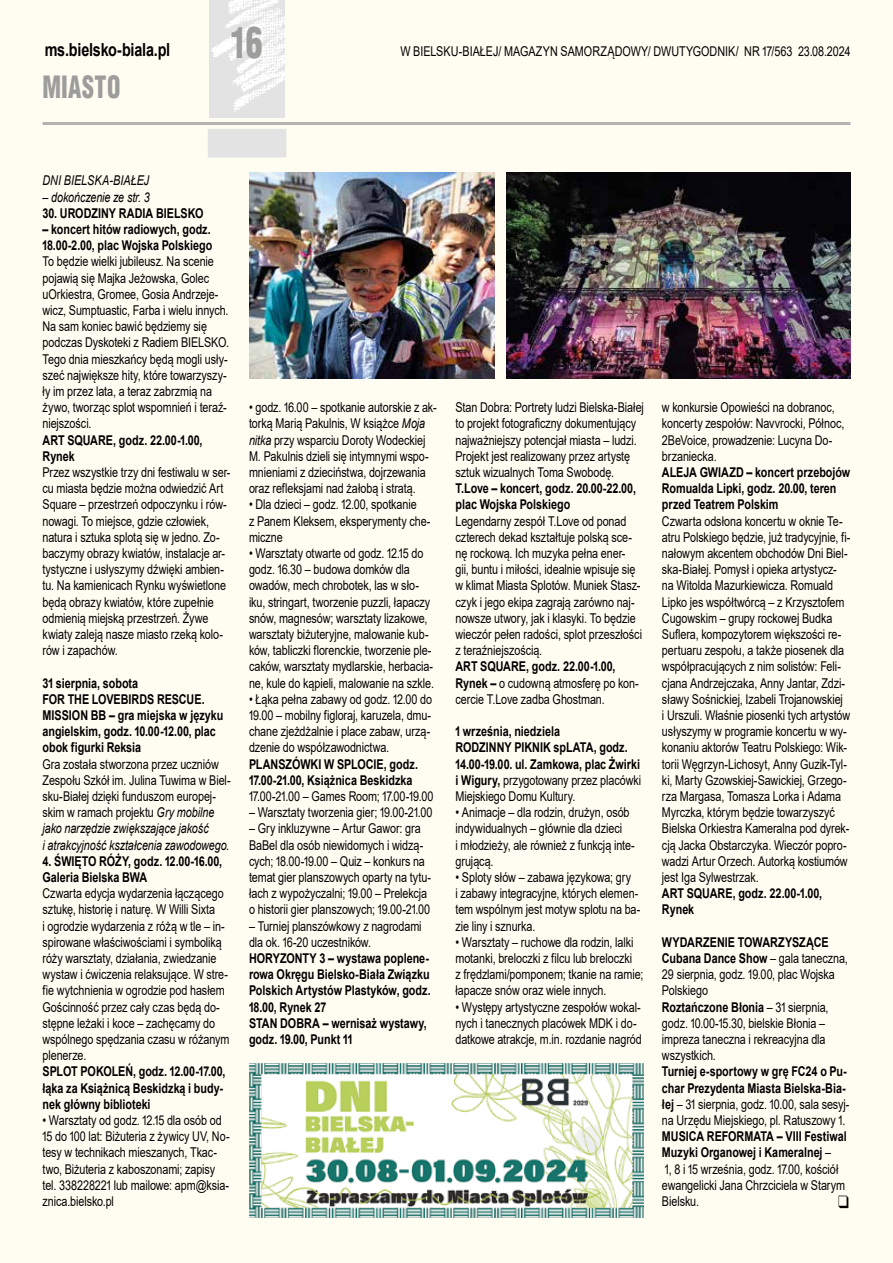
<style>
.page{position:relative;width:893px;height:1263px;background:#fffdf1}
.page>*{position:absolute;margin:0;border:0;box-sizing:border-box;transform-origin:0 0}
.t1{font:900 42px "Switzerland Cond";color:#9d9d9c;scale:.8 1}
.t2{font:900 30px "Switzerland Cond";letter-spacing:.02em;color:#9d9d9c;scale:.8 1}
.t3{font:700 18px "Arial";letter-spacing:-.015em;color:#000;scale:.8 1}
.t4{font:13.5px/16.2px "Arial";letter-spacing:-.005em;color:#000;scale:.8 1}
.t5{font:700 13.5px/16.2px "Arial";color:#000;scale:.8 1}
.t6{font:italic 13.5px "Arial";letter-spacing:-.005em;color:#000;scale:.8 1}
.s1{font-style:italic}
.s2{font-weight:700}
.s3{font-weight:400}
</style>
<div class="page">
<hr style="left:43px;top:122px;width:807px;height:3px;background:#b3b2b2">
<img style="left:209px;top:0;width:76px;height:117px">
<div style="left:208px;top:129px;width:78px;height:28px;background:#e3e3e3"></div>
<img style="left:506px;top:172px;width:344px;height:206px">
<img style="left:249px;top:172px;width:246px;height:206px">
<img style="left:249px;top:1063px;width:395px;height:154px">
<h3 class="t3" style="left:45px;top:37px;width:158px">ms.bielsko-biala.pl</h3>
<h2 class="t2" style="left:43px;top:68px;width:99px">MIASTO</h2>
<h1 class="t1" style="left:230px;top:16px;width:42px">16</h1>
<p class="t4" style="left:400px;top:43px;width:564px">W BIELSKU-BIAŁEJ/ MAGAZYN SAMORZĄDOWY/ DWUTYGODNIK/ NR 17/563 23.08.2024</p>
<p class="t6" style="left:43px;top:172px;width:135px">DNI BIELSKA-BIAŁEJ</p>
<p class="t6" style="left:43px;top:188px;width:136px">– dokończenie ze str. 3</p>
<p class="t5" style="left:43px;top:205px;width:203px">30. URODZINY RADIA BIELSKO</p>
<p class="t5" style="left:43px;top:221px;width:214px">– koncert hitów radiowych, godz.<br>18.00-2.00, plac Wojska Polskiego</p>
<p class="t4" style="left:43px;top:253px;width:235px">To będzie wielki jubileusz. Na scenie pojawią się Majka Jeżowska, Golec uOrkiestra, Gromee, Gosia Andrzeje&shy;wicz, Sumptuastic, Farba i wielu innych.<br>Na sam koniec bawić będziemy się podczas Dyskoteki z Radiem BIELSKO.<br>Tego dnia mieszkańcy będą mogli usły&shy;szeć największe hity, które towarzyszy&shy;ły im przez lata, a teraz zabrzmią na żywo, tworząc splot wspomnień i teraź&shy;niejszości.</p>
<p class="t5" style="left:43px;top:432px;width:202px">ART SQUARE, godz. 22.00-1.00,<br>Rynek</p>
<p class="t4" style="left:43px;top:464px;width:236px">Przez wszystkie trzy dni festiwalu w ser&shy;cu miasta będzie można odwiedzić Art Square – przestrzeń odpoczynku i rów&shy;nowagi. To miejsce, gdzie człowiek, natura i sztuka splotą się w jedno. Zo&shy;baczymy obrazy kwiatów, instalacje ar&shy;tystyczne i usłyszymy dźwięki ambien&shy;tu. Na kamienicach Rynku wyświetlone będą obrazy kwiatów, które zupełnie odmienią miejską przestrzeń. Żywe kwiaty zaleją nasze miasto rzeką kolo&shy;rów i zapachów.</p>
<p class="t5" style="left:43px;top:675px;width:228px">31 sierpnia, sobota<br>FOR THE LOVEBIRDS RESCUE.<br>MISSION BB – gra miejska w języku angielskim, godz. 10.00-12.00, plac obok figurki Reksia</p>
<p class="t4" style="left:43px;top:756px;width:237px">Gra została stworzona przez uczniów Zespołu Szkół im. Julina Tuwima w Biel&shy;sku-Białej dzięki funduszom europej&shy;skim w ramach projektu <span class="s1">Gry mobilne jako narzędzie zwiększające jakość<br>i atrakcyjność kształcenia zawodowego</span>.</p>
<p class="t5" style="left:43px;top:853px;width:226px">4. ŚWIĘTO RÓŻY, godz. 12.00-16.00,<br>Galeria Bielska BWA</p>
<p class="t4" style="left:43px;top:885px;width:235px">Czwarta edycja wydarzenia łączącego sztukę, historię i naturę. W Willi Sixta<br>i ogrodzie wydarzenia z różą w tle – in&shy;spirowane właściwościami i symboliką róży warsztaty, działania, zwiedzanie wystaw i ćwiczenia relaksujące. W stre&shy;fie wytchnienia w ogrodzie pod hasłem Gościnność przez cały czas będą do&shy;stępne leżaki i koce – zachęcamy do wspólnego spędzania czasu w różanym plenerze.</p>
<p class="t5" style="left:43px;top:1064px;width:230px">SPLOT POKOLEŃ, godz. 12.00-17.00, łąka za Książnicą Beskidzką i budy&shy;nek główny biblioteki</p>
<p class="t4" style="left:43px;top:1112px;width:235px">• Warsztaty od godz. 12.15 dla osób od 15 do 100 lat: Biżuteria z żywicy UV, No&shy;tesy w technikach mieszanych, Tkac&shy;two, Biżuteria z kaboszonami; zapisy tel. 338228221 lub mailowe: apm@ksia&shy;znica.bielsko.pl</p>
<p class="t4" style="left:249px;top:399px;width:236px">• godz. 16.00 – spotkanie autorskie z ak&shy;torką Marią Pakulnis, W książce <span class="s1">Moja nitka</span> przy wsparciu Doroty Wodeckiej M. Pakulnis dzieli się intymnymi wspo&shy;mnieniami z dzieciństwa, dojrzewania oraz refleksjami nad żałobą i stratą.</p>
<p class="t4" style="left:249px;top:496px;width:228px">• Dla dzieci – godz. 12.00, spotkanie<br>z Panem Kleksem, eksperymenty che&shy;miczne</p>
<p class="t4" style="left:249px;top:545px;width:233px">• Warsztaty otwarte od godz. 12.15 do godz. 16.30 – budowa domków dla owadów, mech chrobotek, las w sło&shy;iku, stringart, tworzenie puzzli, łapaczy snów, magnesów; warsztaty lizakowe, warsztaty biżuteryjne, malowanie kub&shy;ków, tabliczki florenckie, tworzenie ple&shy;caków, warsztaty mydlarskie, herbacia&shy;ne, kule do kąpieli, malowanie na szkle.</p>
<p class="t4" style="left:249px;top:691px;width:230px">• Łąka pełna zabawy od godz. 12.00 do 19.00 – mobilny figloraj, karuzela, dmu&shy;chane zjeżdżalnie i place zabaw, urzą&shy;dzenie do współzawodnictwa.</p>
<p class="t5" style="left:249px;top:756px;width:213px">PLANSZÓWKI W SPLOCIE, godz.<br>17.00-21.00, Książnica Beskidzka</p>
<p class="t4" style="left:249px;top:788px;width:232px">17.00-21.00 – Games Room; 17.00-19.00</p>
<p class="t4" style="left:249px;top:804px;width:231px">– Warsztaty tworzenia gier; 19.00-21.00</p>
<p class="t4" style="left:249px;top:820px;width:229px">– Gry inkluzywne – Artur Gawor: gra BaBel dla osób niewidomych i widzą&shy;cych; 18.00-19.00 – Quiz – konkurs na temat gier planszowych oparty na tytu&shy;łach z wypożyczalni; 19.00 – Prelekcja o historii gier planszowych; 19.00-21.00</p>
<p class="t4" style="left:249px;top:918px;width:217px">– Turniej planszówkowy z nagrodami dla ok. 16-20 uczestników.</p>
<p class="t5" style="left:249px;top:950px;width:229px">HORYZONTY 3 – wystawa poplene&shy;rowa Okręgu Bielsko-Biała Związku<br>Polskich Artystów Plastyków, godz.<br>18.00, Rynek 27<br>STAN DOBRA – wernisaż wystawy, godz. 19.00, Punkt 11</p>
<p class="t4" style="left:455px;top:399px;width:237px">Stan Dobra: Portrety ludzi Bielska-Białej to projekt fotograficzny dokumentujący najważniejszy potencjał miasta – ludzi.<br>Projekt jest realizowany przez artystę sztuk wizualnych Toma Swobodę.</p>
<p class="t5" style="left:455px;top:480px;width:227px">T.Love – koncert, godz. 20.00-22.00, plac Wojska Polskiego</p>
<p class="t4" style="left:455px;top:513px;width:235px">Legendarny zespół T.Love od ponad czterech dekad kształtuje polską sce&shy;nę rockową. Ich muzyka pełna ener&shy;gii, buntu i miłości, idealnie wpisuje się w klimat Miasta Splotów. Muniek Stasz&shy;czyk i jego ekipa zagrają zarówno naj&shy;nowsze utwory, jak i klasyki. To będzie wieczór pełen radości, splot przeszłości z teraźniejszością.</p>
<p class="t4" style="left:455px;top:658px;width:231px"><span class="s2">ART SQUARE, godz. 22.00-1.00,<br>Rynek –</span> o cudowną atmosferę po kon&shy;cercie T.Love zadba Ghostman.</p>
<p class="t5" style="left:455px;top:723px;width:234px">1 września, niedziela<br>RODZINNY PIKNIK spLATA, godz.<br>14.00-19.00. ul. Zamkowa, plac Żwirki i Wigury, <span class="s3">przygotowany przez placówki<br>Miejskiego Domu Kultury.</span></p>
<p class="t4" style="left:455px;top:804px;width:226px">• Animacje – dla rodzin, drużyn, osób indywidualnych – głównie dla dzieci<br>i młodzieży, ale również z funkcją inte&shy;grującą.</p>
<p class="t4" style="left:455px;top:869px;width:232px">• Sploty słów – zabawa językowa; gry<br>i zabawy integracyjne, których elemen&shy;tem wspólnym jest motyw splotu na ba&shy;zie liny i sznurka.</p>
<p class="t4" style="left:455px;top:934px;width:236px">• Warsztaty – ruchowe dla rodzin, lalki motanki, breloczki z filcu lub breloczki<br>z frędzlami/pomponem; tkanie na ramie; łapacze snów oraz wiele innych.</p>
<p class="t4" style="left:455px;top:999px;width:234px">• Występy artystyczne zespołów wokal&shy;nych i tanecznych placówek MDK i do&shy;datkowe atrakcje, m.in. rozdanie nagród</p>
<p class="t4" style="left:662px;top:399px;width:229px">w konkursie Opowieści na dobranoc, koncerty zespołów: Navvrocki, Północ,<br>2BeVoice, prowadzenie: Lucyna Do&shy;brzaniecka.</p>
<p class="t5" style="left:662px;top:464px;width:237px">ALEJA GWIAZD – koncert przebojów<br>Romualda Lipki, godz. 20.00, teren przed Teatrem Polskim</p>
<p class="t4" style="left:662px;top:513px;width:237px">Czwarta odsłona koncertu w oknie Te&shy;atru Polskiego będzie, już tradycyjnie, fi&shy;nałowym akcentem obchodów Dni Biel&shy;ska-Białej. Pomysł i opieka artystycz&shy;na Witolda Mazurkiewicza. Romuald Lipko jes współtwórcą – z Krzysztofem Cugowskim – grupy rockowej Budka Suflera, kompozytorem większości re&shy;pertuaru zespołu, a także piosenek dla współpracujących z nim solistów: Feli&shy;cjana Andrzejczaka, Anny Jantar, Zdzi&shy;sławy Sośnickiej, Izabeli Trojanowskiej<br>i Urszuli. Właśnie piosenki tych artystów usłyszymy w programie koncertu w wy&shy;konaniu aktorów Teatru Polskiego: Wik&shy;torii Węgrzyn-Lichosyt, Anny Guzik-Tyl&shy;ki, Marty Gzowskiej-Sawickiej, Grzego&shy;rza Margasa, Tomasza Lorka i Adama Myrczka, którym będzie towarzyszyć Bielska Orkiestra Kameralna pod dyrek&shy;cją Jacka Obstarczyka. Wieczór popro&shy;wadzi Artur Orzech. Autorką kostiumów jest Iga Sylwestrzak.</p>
<p class="t5" style="left:662px;top:885px;width:202px">ART SQUARE, godz. 22.00-1.00,<br>Rynek</p>
<p class="t4" style="left:662px;top:934px;width:234px"><span class="s2">WYDARZENIE TOWARZYSZĄCE<br>Cubana Dance Show</span> – gala taneczna,<br>29 sierpnia, godz. 19.00, plac Wojska<br>Polskiego<br><span class="s2">Roztańczone Błonia</span> – 31 sierpnia, godz. 10.00-15.30, bielskie Błonia – impreza taneczna i rekreacyjna dla wszystkich.</p>
<p class="t4" style="left:662px;top:1063px;width:236px"><span class="s2">Turniej e-sportowy w grę FC24 o Pu&shy;char Prezydenta Miasta Bielska-Bia&shy;łej</span> – 31 sierpnia, godz. 10.00, sala sesyj&shy;na Urzędu Miejskiego, pl. Ratuszowy 1.</p>
<p class="t4" style="left:662px;top:1128px;width:232px"><span class="s2">MUSICA REFORMATA – VIII Festiwal<br>Muzyki Organowej i Kameralnej</span> –<br>1, 8 i 15 września, godz. 17.00, kościół ewangelicki Jana Chrzciciela w Starym<br>Bielsku.</p>
</div>
